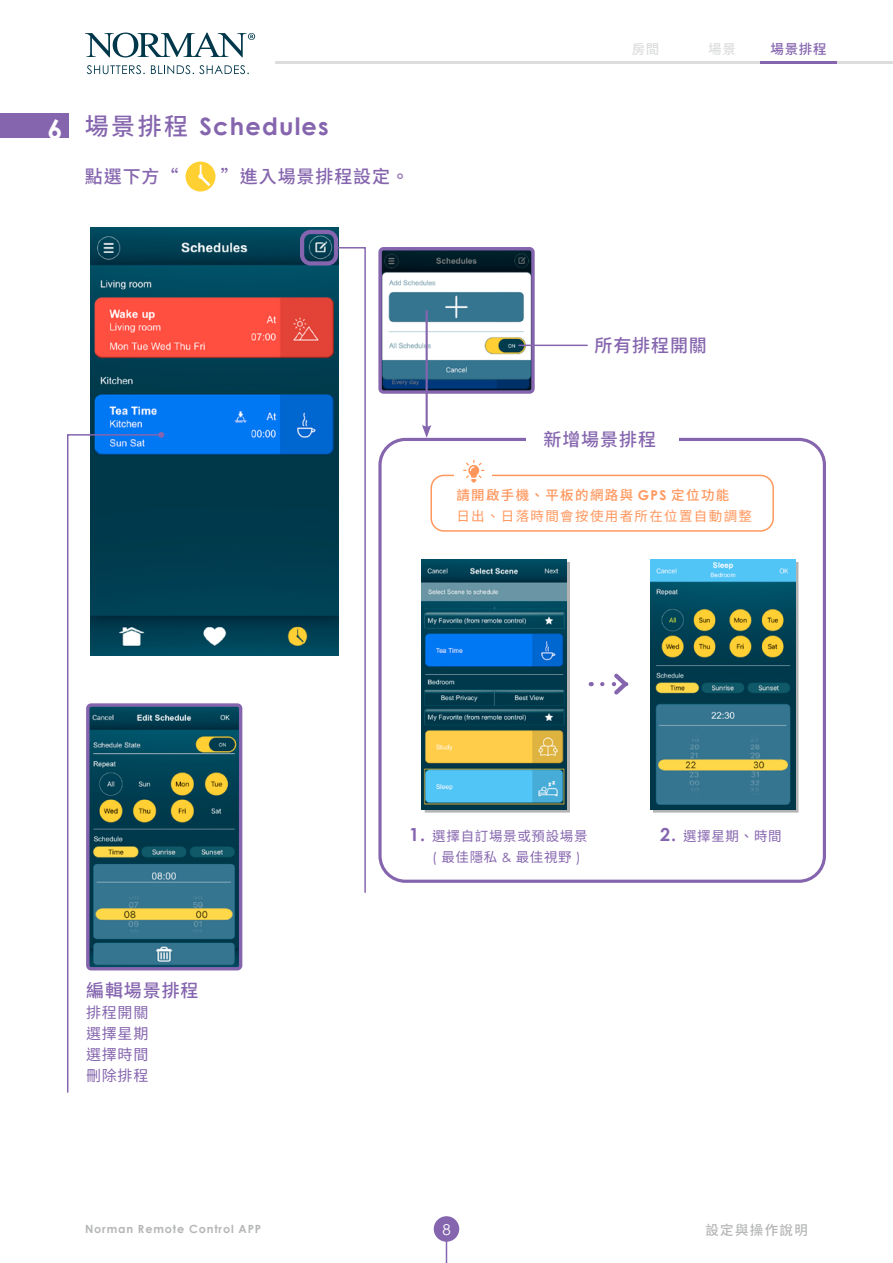
<style>
.page{position:relative;width:893px;height:1263px;background:#fff}
.page>*{position:absolute;margin:0;border:0;box-sizing:border-box;transform-origin:0 0}
.t1{font:700 27px "Century Gothic";color:#fff}
.t2{font:700 24px "Century Gothic";letter-spacing:.05em;color:#8565ae}
.t3{font:500 18px "Noto Sans CJ Ktc";letter-spacing:.05em;color:#8565ae}
.t4{font:700 18px "Century Gothic";color:#8565ae}
.t5{font:15px "Noto Sans CJ Ktc";letter-spacing:.05em;color:#8565ae}
.t6{font:15px "Century Gothic";color:#fff}
.t7{font:13.5px/21px "Noto Sans CJ Ktc";letter-spacing:.05em;color:#8565ae}
.t8{font:13.5px "Noto Sans CJ Ktc";letter-spacing:.1em;color:#ff975d}
.t9{font:500 13.5px "Noto Sans CJ Ktc";letter-spacing:.1em;color:#ff975d}
.t10{font:500 13.5px "Noto Sans CJ Ktc";letter-spacing:.1em;color:#b5b6b6}
.t11{font:500 13.5px "Noto Sans CJ Ktc";color:#dcdddd}
.t12{font:500 13.5px "Noto Sans CJ Ktc";color:#8565ae}
.t13{font:700 11.25px "Century Gothic";letter-spacing:.075em;color:#b5b6b6}
.s1{font-family:"Noto Sans CJ Ktc";font-weight:500}
.s2{font-family:"Century Gothic";font-weight:700}
.s3{font-family:"Century Gothic"}
</style>
<div class="page">
<hr style="left:276px;top:62px;width:617px;height:2px;background:#dcdddd">
<div style="left:434px;top:1216px;width:25px;height:26px;background:#8565ae;border-radius:50%"></div>
<svg style="left:446px;top:1242px;width:1px;height:21px"></svg>
<hr style="left:760px;top:62px;width:77px;height:2px;background:#8565ae">
<svg style="left:87px;top:65px;width:58px;height:9px"></svg>
<svg style="left:151px;top:65px;width:98px;height:9px"></svg>
<svg style="left:85px;top:33px;width:170px;height:24px"></svg>
<div style="left:0;top:113px;width:69px;height:25px;background:#8565ae"></div>
<img style="left:90px;top:228px;width:248px;height:427px">
<svg style="left:335px;top:246px;width:31px;height:647px"></svg>
<svg style="left:67px;top:433px;width:96px;height:660px"></svg>
<svg style="left:158px;top:432px;width:6px;height:6px"></svg>
<div style="left:300px;top:230px;width:38px;height:36px;border:4px solid #8565ae;border-radius:9px"></div>
<img style="left:382px;top:251px;width:149px;height:139px">
<div style="left:378px;top:247px;width:157px;height:147px;border:3px solid #8565ae;border-radius:3px"></div>
<img style="left:90px;top:707px;width:148px;height:259px">
<div style="left:86px;top:703px;width:156px;height:267px;border:3px solid #8565ae;border-radius:3px"></div>
<div style="left:378px;top:438px;width:448px;height:445px;border:3px solid #8565ae;border-radius:26px"></div>
<div style="left:526px;top:428px;width:152px;height:20px;background:#fff"></div>
<div style="left:424px;top:562px;width:146px;height:250px;background:#000;opacity:.3"></div>
<img style="left:422px;top:559px;width:145px;height:250px">
<div style="left:653px;top:562px;width:145px;height:250px;background:#000;opacity:.3"></div>
<img style="left:650px;top:559px;width:145px;height:250px">
<svg style="left:602px;top:673px;width:27px;height:22px"></svg>
<div style="left:430px;top:475px;width:344px;height:57px;border:1px solid #ff975d;border-radius:13px"></div>
<div style="left:454px;top:466px;width:38px;height:18px;background:#fff"></div>
<svg style="left:463px;top:460px;width:21px;height:22px"></svg>
<svg style="left:186px;top:162px;width:29px;height:29px"></svg>
<hr style="left:519px;top:345px;width:68px;height:1px;background:#8565ae">
<hr style="left:426px;top:311px;width:2px;height:118px;background:#8565ae">
<svg style="left:422px;top:425px;width:9px;height:13px"></svg>
<p class="t1" style="left:47px;top:109px;width:17px">6</p>
<p class="t2" style="left:85px;top:108px;width:245px"><span class="s1">場景排程</span> Schedules</p>
<p class="t3" style="left:85px;top:167px;width:95px">點選下方“</p>
<p class="t3" style="left:221px;top:167px;width:190px">”進入場景排程設定。</p>
<p class="t11" style="left:632px;top:41px;width:29px">房間</p>
<p class="t11" style="left:708px;top:41px;width:29px">場景</p>
<p class="t12" style="left:771px;top:41px;width:58px">場景排程</p>
<p class="t3" style="left:594px;top:335px;width:114px">所有排程開關</p>
<p class="t3" style="left:543px;top:429px;width:114px">新增場景排程</p>
<p class="t9" style="left:456px;top:488px;width:274px">請開啟手機、平板的網路與 <span class="s2">GPS</span> 定位功能</p>
<p class="t8" style="left:456px;top:509px;width:297px">日出、日落時間會按使用者所在位置自動調整</p>
<p class="t3" style="left:86px;top:980px;width:114px">編輯場景排程</p>
<p class="t5" style="left:86px;top:1004px;width:64px">排程開關</p>
<p class="t5" style="left:86px;top:1025px;width:64px">選擇星期</p>
<p class="t5" style="left:86px;top:1046px;width:64px">選擇時間</p>
<p class="t5" style="left:86px;top:1067px;width:64px">刪除排程</p>
<p class="t4" style="left:409px;top:821px;width:18px">1.</p>
<p class="t4" style="left:660px;top:821px;width:18px">2.</p>
<p class="t7" style="left:683px;top:825px;width:100px">選擇星期、時間</p>
<p class="t7" style="left:432px;top:825px;width:157px">選擇自訂場景或預設場景<span class="s3">(</span> 最佳隱私 <span class="s3">&amp;</span> 最佳視野 <span class="s3">)</span></p>
<p class="t13" style="left:85px;top:1221px;width:178px">Norman Remote Control APP</p>
<p class="t6" style="left:442px;top:1219px;width:10px">8</p>
<p class="t10" style="left:705px;top:1223px;width:104px">設定與操作說明</p>
</div>
